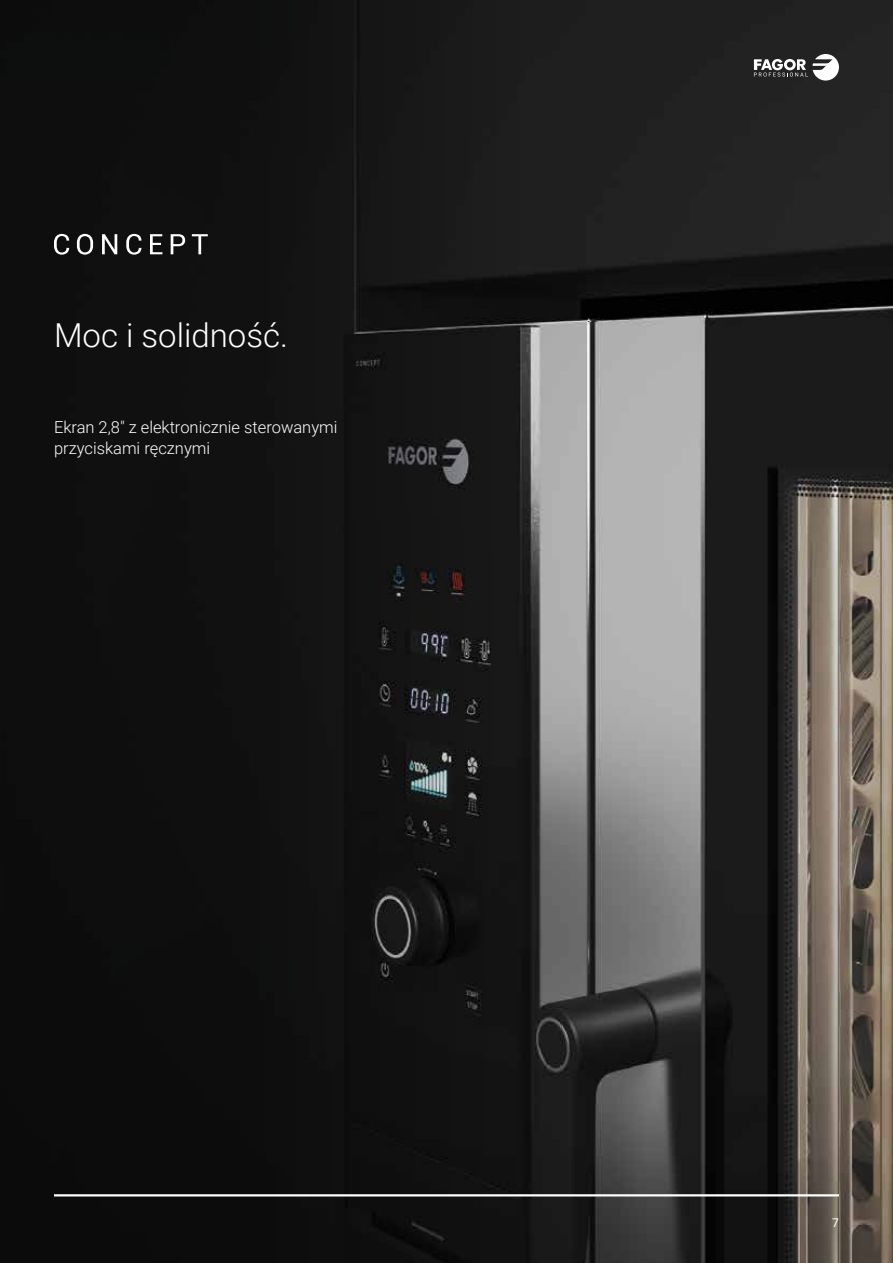
<style>
.page{position:relative;width:893px;height:1263px;background:#fff}
.page>*{position:absolute;margin:0;border:0;box-sizing:border-box;transform-origin:0 0}
.t1{font:300 33px "Roboto";color:#fff}
.t2{font:300 16.5px/21px "Roboto";color:#fff}
.t3{font:12px "Roboto";color:#fff}
</style>
<div class="page">
<img style="left:529px;top:0;width:364px;height:1263px">
<img style="left:0;top:0;width:529px;height:1263px">
<svg style="left:54px;top:234px;width:15px;height:21px"></svg>
<svg style="left:77px;top:234px;width:16px;height:21px"></svg>
<svg style="left:102px;top:234px;width:15px;height:20px"></svg>
<svg style="left:126px;top:234px;width:15px;height:21px"></svg>
<svg style="left:150px;top:234px;width:12px;height:20px"></svg>
<svg style="left:171px;top:234px;width:14px;height:20px"></svg>
<svg style="left:192px;top:234px;width:16px;height:20px"></svg>
<hr style="left:54px;top:1194px;width:785px;height:2px;background:#fff">
<svg style="left:754px;top:54px;width:85px;height:27px"></svg>
<h1 class="t1" style="left:54px;top:312px;width:235px">Moc i solidność.</h1>
<p class="t2" style="left:54px;top:416px;width:285px">Ekran 2,8" z elektronicznie sterowanymi przyciskami ręcznymi</p>
<p class="t3" style="left:832px;top:1214px;width:8px">7</p>
</div>
